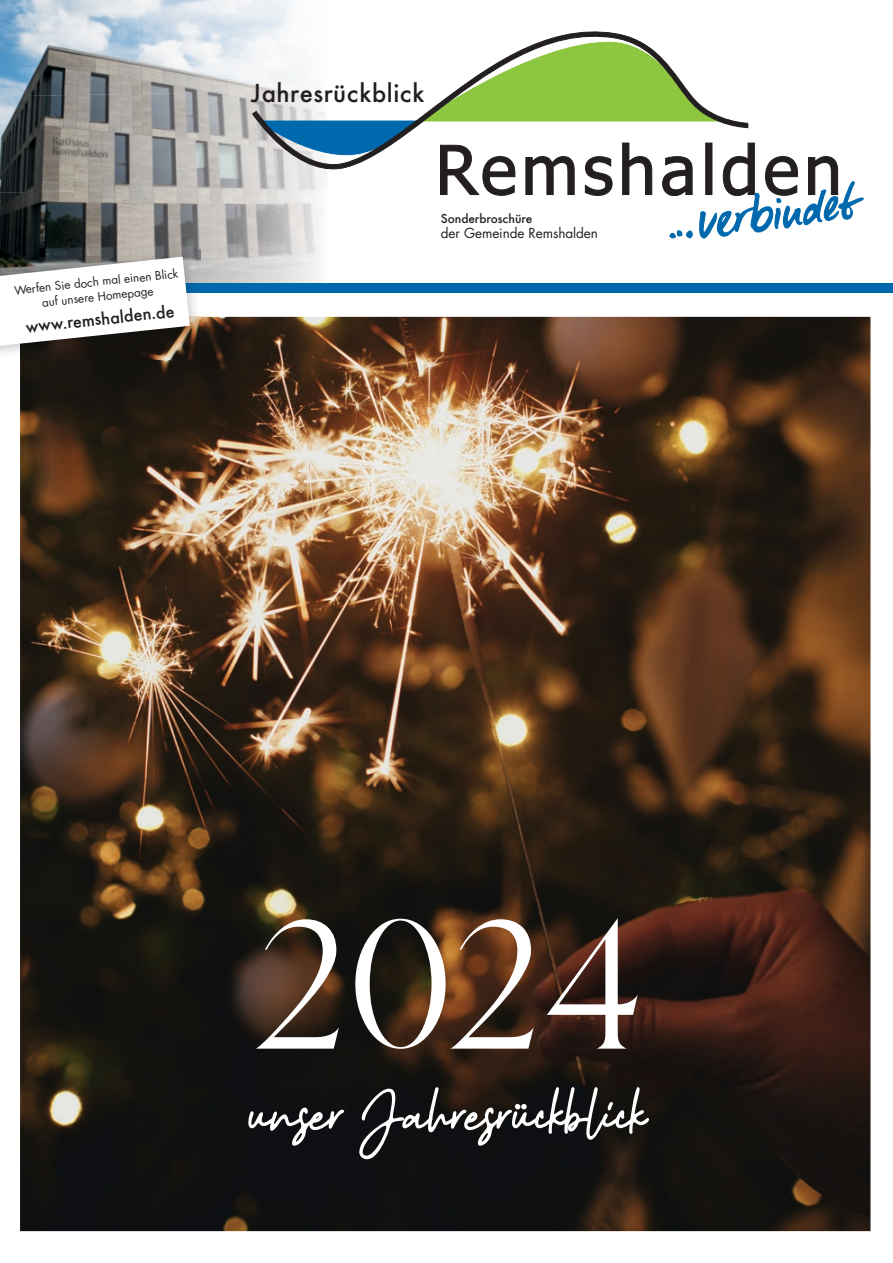
<style>
.page{position:relative;width:893px;height:1263px;background:#fff}
.page>*{position:absolute;margin:0;border:0;box-sizing:border-box;transform-origin:0 0}
.t1{font:184.5px "Branch";color:#fff}
.t2{font:93px "Better Yesterday";color:#fff}
.t3{font:500 27.15px "Futura T";letter-spacing:.02em;color:#231f20}
.t4{font:500 18.3px "Futura T";color:#231f20}
.t5{font:13.5px "Futura";letter-spacing:-.005em;color:#231f20}
.t6{font:500 13.5px "Futura T";letter-spacing:-.005em;color:#231f20}
.t7{font:11.7px/15px "Futura";color:#231f20;text-align:center}
</style>
<div class="page">
<img style="left:20px;top:317px;width:850px;height:914px">
<img style="left:0;top:0;width:138px;height:94px">
<img style="left:138px;top:0;width:142px;height:94px">
<img style="left:280px;top:0;width:39px;height:283px">
<img style="left:0;top:94px;width:140px;height:96px">
<img style="left:140px;top:91px;width:118px;height:99px">
<img style="left:0;top:190px;width:141px;height:59px">
<img style="left:141px;top:188px;width:145px;height:95px">
<div style="left:0;top:283px;width:893px;height:10px;background:#0068ac"></div>
<svg style="left:252px;top:22px;width:387px;height:153px"></svg>
<svg style="left:258px;top:41px;width:605px;height:198px"></svg>
<img style="left:0;top:249px;width:200px;height:105px">
<img style="left:20px;top:317px;width:180px;height:43px">
<svg style="left:0;top:257px;width:190px;height:92px"></svg>
<p class="t7" style="left:14px;top:283px;width:166px;rotate:-6deg">Werfen Sie doch mal einen Blick auf unsere Homepage</p>
<h3 class="t4" style="left:25px;top:316px;width:151px;rotate:-6deg">www.remshalden.de</h3>
<h3 class="t3" style="left:251px;top:78px;width:175px">Jahresrückblick</h3>
<p class="t6" style="left:441px;top:211px;width:93px">Sonderbroschüre</p>
<p class="t5" style="left:441px;top:224px;width:159px">der Gemeinde Remshalden</p>
<h1 class="t1" style="left:246px;top:889px;width:399px">2024</h1>
<h2 class="t2" style="left:246px;top:1070px;width:399px">unser Jahresrückblick</h2>
</div>
